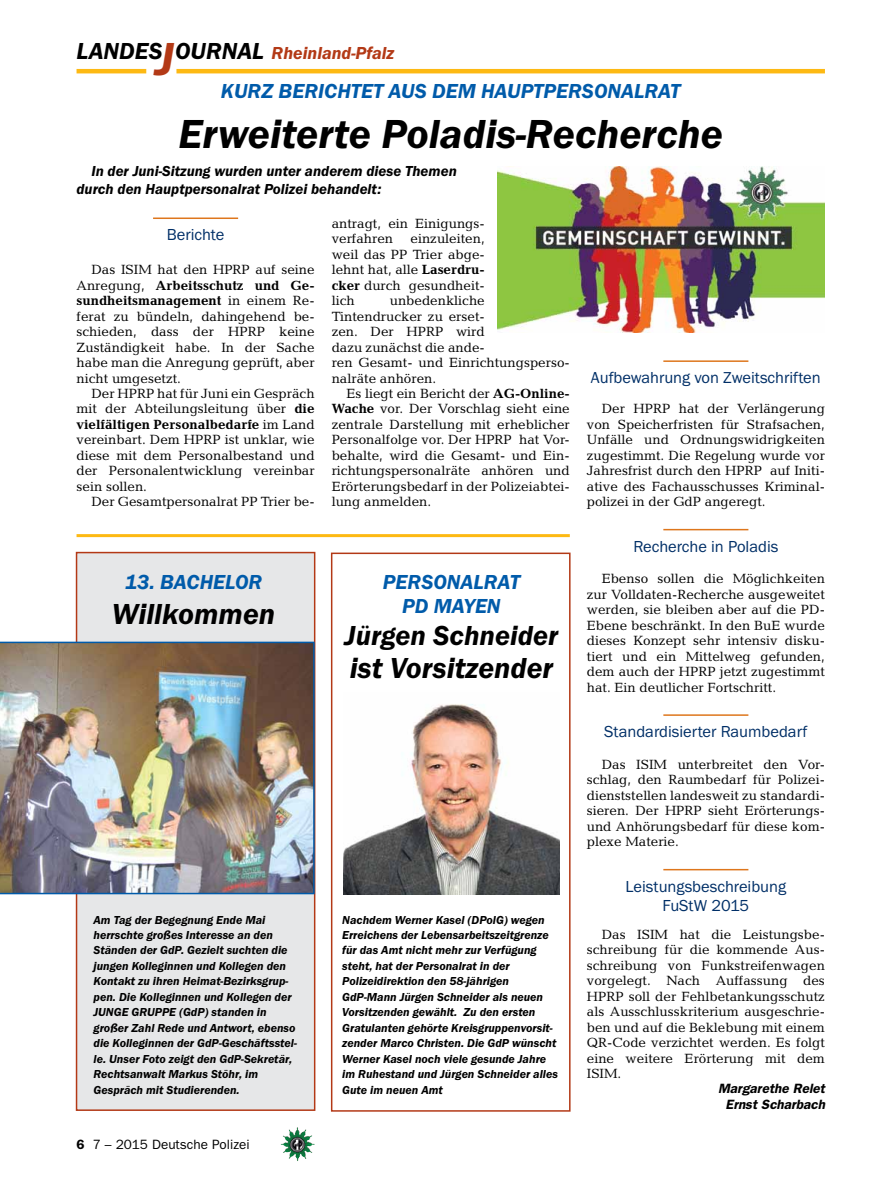
<style>
.page{position:relative;width:893px;height:1191px;background:#fff}
.page>*{position:absolute;margin:0;border:0;box-sizing:border-box;transform-origin:0 0}
.t1{font:italic 600 42px "Franklin Gothic Itc T";color:#000}
.t2{font:italic 600 30px "Franklin Gothic Itc T";color:#000}
.t3{font:italic 600 28.5px "Franklin Gothic Itc T";color:#000}
.t4{font:italic 600 21px "Franklin Gothic Itc T";color:#005baa}
.t5{font:italic 600 18px "Franklin Gothic Itc T";color:#b33916}
.t6{font:16.5px/19.5px "Franklin Gothic Itc T";color:#002f67;text-align:center}
.t7{font:italic 600 15px/18px "Franklin Gothic Itc T";color:#000}
.t8{font:13.5px/15.5px "Candida";color:#000;text-align:justify}
.t9{font:italic 600 13.5px/15.5px "Franklin Gothic";color:#000;text-align:center}
.t10{font:13.5px "Franklin Gothic";color:#000}
.t11{font:italic 600 12px/15.5px "Franklin Gothic Itc T";color:#000}
.s1{font-size:24px;color:#000}
.s2{font-size:48px}
.s3{font-weight:700}
.s4{font-weight:600}
</style>
<div class="page">
<hr style="left:77px;top:69px;width:69px;height:4px;background:#fdb913">
<hr style="left:176px;top:69px;width:649px;height:4px;background:#fdb913">
<img style="left:281px;top:1128px;width:16px;height:24px">
<div style="left:331px;top:552px;width:240px;height:559px;background:#fff;border:2px solid #b33916"></div>
<div style="left:76px;top:552px;width:239px;height:559px;background:#e6e7e8;border:2px solid #b33916"></div>
<img style="left:343px;top:704px;width:217px;height:190px">
<img style="left:0;top:641px;width:315px;height:253px">
<img style="left:497px;top:166px;width:328px;height:167px">
<hr style="left:153px;top:217px;width:85px;height:2px;background:#de761c">
<hr style="left:663px;top:360px;width:85px;height:2px;background:#de761c">
<hr style="left:663px;top:529px;width:85px;height:1px;background:#de761c">
<hr style="left:663px;top:714px;width:85px;height:2px;background:#de761c">
<hr style="left:663px;top:869px;width:85px;height:1px;background:#de761c">
<hr style="left:77px;top:534px;width:493px;height:3px;background:#fdb913">
<h3 class="t5" style="left:77px;top:42px;width:319px"><span class="s1">LANDES</span><span class="s2">J</span><span class="s1">OURNAL</span> Rheinland-Pfalz</h3>
<h3 class="t4" style="left:221px;top:79px;width:28px">Kurz</h3>
<h3 class="t4" style="left:279px;top:79px;width:13px">beri</h3>
<h3 class="t4" style="left:324px;top:79px;width:124px">chtet Aus dem</h3>
<h3 class="t4" style="left:481px;top:79px;width:15px">haup</h3>
<h3 class="t4" style="left:533px;top:79px;width:24px">tpersonalra</h3>
<h3 class="t4" style="left:670px;top:79px;width:12px">t</h3>
<h1 class="t1" style="left:179px;top:109px;width:546px">Erweiterte Poladis-Recherche</h1>
<p class="t7" style="left:77px;top:162px;width:382px;text-indent:15px">In der Juni-Sitzung wurden unter anderem diese Themen durch den Hauptpersonalrat Polizei behandelt:</p>
<p class="t8" style="left:332px;top:216px;width:155px">antragt, ein Einigungs&shy;verfahren</p>
<p class="t6" style="left:167px;top:225px;width:59px">Berichte</p>
<p class="t8" style="left:77px;top:262px;width:240px;text-indent:15px">Das ISIM hat den HPRP auf seine Anregung, <span class="s3">Arbeitsschutz und Ge&shy;sundheitsmanagement</span> in einem Re&shy;ferat zu bündeln, dahingehend be&shy;schieden, dass der HPRP keine Zuständigkeit habe. In der Sache habe man die Anregung geprüft, aber nicht umgesetzt.</p>
<p class="t8" style="left:77px;top:386px;width:240px;text-indent:15px">Der HPRP hat für Juni ein Gespräch mit der Abteilungsleitung über <span class="s3">die vielfältigen Personalbedarfe</span> im Land vereinbart. Dem HPRP ist unklar, wie diese mit dem Personalbestand und der Personalentwicklung vereinbar sein sollen.</p>
<p class="t8" style="left:91px;top:494px;width:225px">Der Gesamtpersonalrat PP Trier be-</p>
<p class="t8" style="left:332px;top:231px;width:155px;text-indent:79px">einzuleiten, weil das PP Trier abge&shy;lehnt hat, alle <span class="s3">Laserdru&shy;cker</span> durch gesundheit&shy;lich</p>
<p class="t8" style="left:332px;top:293px;width:240px;text-align:left;text-indent:58px">unbedenkliche<br>Tintendrucker zu erset-<br>zen. Der HPRP wird<br>dazu zunächst die ande-<br>ren Gesamt- und Einrichtungsperso&shy;nalräte anhören.</p>
<p class="t8" style="left:332px;top:386px;width:240px;text-indent:15px">Es liegt ein Bericht der <span class="s3">AG-Online-Wache</span> vor. Der Vorschlag sieht eine zentrale Darstellung mit erheblicher Personalfolge vor. Der HPRP hat Vor&shy;behalte, wird die Gesamt- und Ein&shy;richtungspersonalräte anhören und Erörterungsbedarf in der Polizeiabtei&shy;lung anmelden.</p>
<p class="t6" style="left:591px;top:368px;width:231px">Aufbewahrung von Zweitschriften</p>
<p class="t8" style="left:587px;top:401px;width:240px;text-indent:15px">Der HPRP hat der Verlängerung von Speicherfristen für Strafsachen, Unfälle und Ordnungswidrigkeiten zugestimmt. Die Regelung wurde vor Jahresfrist durch den HPRP auf Initi&shy;ative des Fachausschusses Kriminal&shy;polizei in der GdP angeregt.</p>
<p class="t6" style="left:633px;top:536px;width:147px">Recherche in Poladis</p>
<p class="t8" style="left:587px;top:571px;width:240px;text-indent:15px">Ebenso sollen die Möglichkeiten zur Volldaten-Recherche ausgeweitet werden, sie bleiben aber auf die PD-Ebene beschränkt. In den BuE wurde dieses Konzept sehr intensiv disku&shy;tiert und ein Mittelweg gefunden, dem auch der HPRP jetzt zugestimmt hat. Ein deutlicher Fortschritt.</p>
<p class="t6" style="left:604px;top:721px;width:205px">Standardisierter Raumbedarf</p>
<p class="t8" style="left:587px;top:756px;width:240px;text-indent:15px">Das ISIM unterbreitet den Vor&shy;schlag, den Raumbedarf für Polizei&shy;dienststellen landesweit zu standardi&shy;sieren. Der HPRP sieht Erörterungs&shy;und Anhörungsbedarf für diese kom&shy;plexe Materie.</p>
<p class="t6" style="left:625px;top:876px;width:162px">Leistungsbeschreibung<br>FuStW 2015</p>
<p class="t8" style="left:587px;top:926px;width:240px;text-indent:15px">Das ISIM hat die Leistungsbe&shy;schreibung für die kommende Aus&shy;schreibung von Funkstreifenwagen vorgelegt. Nach Auffassung des HPRP soll der Fehlbetankungsschutz als Ausschlusskriterium ausgeschrie&shy;ben und auf die Beklebung mit einem QR-Code verzichtet werden. Es folgt eine weitere Erörterung mit dem ISIM.</p>
<p class="t9" style="left:718px;top:1081px;width:108px">Margarethe Relet<br>Ernst Scharbach</p>
<h3 class="t4" style="left:125px;top:570px;width:89px">13. Bachelor</h3>
<h2 class="t2" style="left:112px;top:596px;width:165px">Willkommen</h2>
<h3 class="t4" style="left:383px;top:570px;width:27px">Personalra</h3>
<h3 class="t4" style="left:510px;top:570px;width:12px">t</h3>
<h3 class="t4" style="left:402px;top:594px;width:87px">PD Mayen</h3>
<h3 class="t3" style="left:345px;top:619px;width:215px">Jürgen Schneider</h3>
<h2 class="t2" style="left:350px;top:650px;width:205px">ist Vorsitzender</h2>
<p class="t11" style="left:342px;top:911px;width:217px">Nachdem Werner Kasel (DPolG) wegen Erreichens der Lebensarbeitszeitgrenze für das Amt nicht mehr zur Verfügung steht, hat der Personalrat in der Polizeidirektion den 58-jährigen GdP-Mann Jürgen Schneider als neuen Vorsitzenden gewählt. Zu den ersten Gratulanten gehörte Kreisgruppenvorsit&shy;zender Marco Christen. Die GdP wünscht Werner Kasel noch viele gesunde Jahre im Ruhestand und Jürgen Schneider alles Gute im neuen Amt</p>
<p class="t11" style="left:94px;top:911px;width:205px">Am Tag der Begegnung Ende Mai herrschte großes Interesse an den Ständen der GdP. Gezielt suchten die jungen Kolleginnen und Kollegen den Kontakt zu ihren Heimat-Bezirksgrup&shy;pen. Die Kolleginnen und Kollegen der JUNGE GRUPPE (GdP) standen in großer Zahl Rede und Antwort, ebenso die Kolleginnen der GdP-Geschäftsstel&shy;le. Unser Foto zeigt den GdP-Sekretär, Rechtsanwalt Markus Stöhr, im Gespräch mit Studierenden.</p>
<p class="t10" style="left:77px;top:1136px;width:175px"><span class="s4">6</span> 7 – 2015 Deutsche Polizei</p>
</div>
